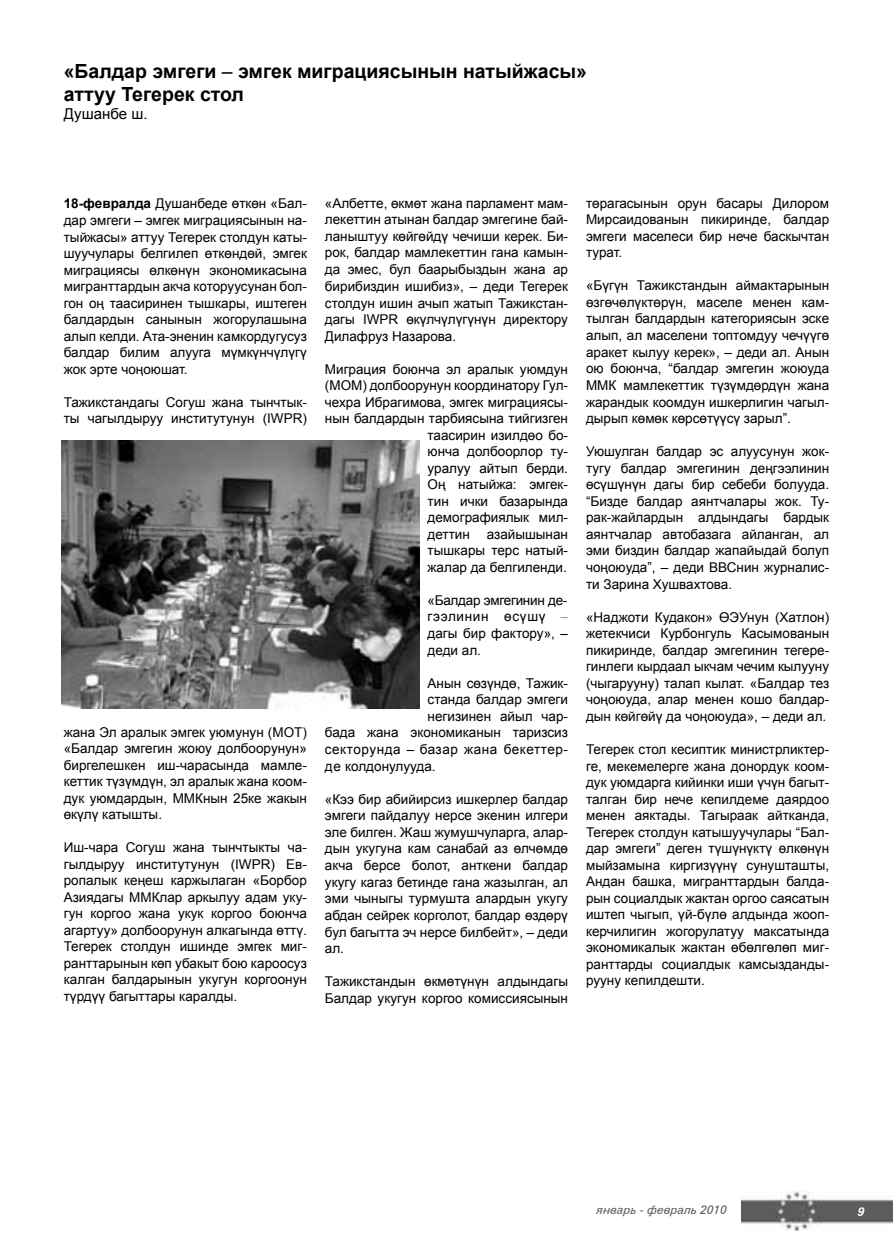
<style>
.page{position:relative;width:893px;height:1255px;background:#fff}
.page>*{position:absolute;margin:0;border:0;box-sizing:border-box;transform-origin:0 0}
.t1{font:700 19.5px/23.4px "Arial";color:#000}
.t2{font:15px "Arial";color:#000}
.t3{font:13.5px/16.5px "Arial";color:#000;text-align:justify}
.t4{font:13.5px "Arial";letter-spacing:.04em;color:#000}
.t5{font:italic 12px "Zurich BT";color:#58595b}
.t6{font:italic 700 12px "Zurich BT";color:#fff}
.s1{font-family:"Arial Uni Toktom";font-weight:400}
.s2{font-weight:700}
.s3{font-family:"Times New Roman";font-style:italic}
</style>
<div class="page">
<img style="left:742px;top:1191px;width:151px;height:39px">
<img style="left:62px;top:440px;width:358px;height:269px">
<h1 class="t1" style="left:64px;top:60px;width:525px">«Балдар эмгеги <span class="s1">–</span> эмгек миграциясынын натыйжасы» аттуу Тегерек стол</h1>
<p class="t2" style="left:64px;top:104px;width:85px">Душанбе ш.</p>
<p class="t3" style="left:64px;top:195px;width:245px"><span class="s2">18-февралда</span> Душанбеде өткөн «Бал&shy;дар эмгеги – эмгек миграциясынын на&shy;тыйжасы» аттуу Тегерек столдун каты&shy;шуучулары белгилеп өткөндөй, эмгек миграциясы өлкөнүн экономикасына мигранттардын акча которуусунан бол&shy;гон оң таасиринен тышкары, иштеген балдардын санынын жогорулашына алып келди. Ата-эненин камкордугусуз балдар билим алууга мүмкүнчүлүгү жок эрте чоңоюшат.</p>
<p class="t3" style="left:64px;top:394px;width:245px">Тажикстандагы Согуш жана тынчтык&shy;ты чагылдыруу институтунун (IWPR)</p>
<p class="t3" style="left:64px;top:724px;width:245px">жана Эл аралык эмгек уюмунун (МОТ) «Балдар эмгегин жоюу долбоорунун» биргелешкен иш-чарасында мамле&shy;кеттик түзүмдүн, эл аралык жана коом&shy;дук уюмдардын, ММКнын 25ке жакын өкүлү катышты.</p>
<p class="t3" style="left:64px;top:839px;width:245px">Иш-чара Согуш жана тынчтыкты ча&shy;гылдыруу институтунун (IWPR) Ев&shy;ропалык кеңеш каржылаган «Борбор Азиядагы ММКлар аркылуу адам уку&shy;гун коргоо жана укук коргоо боюнча агартуу» долбоорунун алкагында өттү.<br>Тегерек столдун ишинде эмгек миг&shy;ранттарынын көп убакыт бою кароосуз калган балдарынын укугун коргоонун түрдүү багыттары каралды.</p>
<p class="t3" style="left:325px;top:195px;width:245px">«Албетте, өкмөт жана парламент мам&shy;лекеттин атынан балдар эмгегине бай&shy;ланыштуу көйгөйдү чечиши керек. Би&shy;рок, балдар мамлекеттин гана камын&shy;да эмес, бул баарыбыздын жана ар бирибиздин ишибиз», – деди Тегерек столдун ишин ачып жатып Тажикстан&shy;дагы IWPR өкүлчүлүгүнүн директору Дилафруз Назарова.</p>
<p class="t3" style="left:325px;top:361px;width:245px">Миграция боюнча эл аралык уюмдун</p>
<p class="t3" style="left:325px;top:377px;width:245px">(МОМ) долбоорунун координатору Гул-</p>
<p class="t3" style="left:325px;top:394px;width:245px">чехра Ибрагимова, эмгек миграциясы-</p>
<p class="t3" style="left:325px;top:410px;width:245px">нын балдардын тарбиясына тийгизген</p>
<p class="t3" style="left:428px;top:427px;width:142px">таасирин изилдөо бо-</p>
<p class="t3" style="left:428px;top:443px;width:142px">юнча долбоорлор ту-</p>
<p class="t3" style="left:428px;top:460px;width:142px">уралуу айтып берди.</p>
<p class="t3" style="left:428px;top:476px;width:142px">Оң натыйжа: эмгек-</p>
<p class="t3" style="left:428px;top:493px;width:142px">тин ички базарында</p>
<p class="t3" style="left:428px;top:509px;width:142px">демографиялык мил-</p>
<p class="t3" style="left:428px;top:526px;width:44px">деттин</p>
<p class="t3" style="left:428px;top:526px;width:142px;text-indent:59px">азайышынан тышкары терс натый&shy;жалар да белгиленди.</p>
<p class="t3" style="left:428px;top:591px;width:142px">«Балдар эмгегинин де&shy;гээлинин өсүшү <span class="s3">– </span>дагы бир фактору», – деди ал.</p>
<p class="t3" style="left:428px;top:675px;width:142px">Анын сөзүндө, Тажик-</p>
<p class="t3" style="left:428px;top:691px;width:142px">станда балдар эмгеги</p>
<p class="t3" style="left:428px;top:708px;width:142px">негизинен айыл чар-</p>
<p class="t3" style="left:325px;top:724px;width:245px">бада жана экономиканын таризсиз</p>
<p class="t4" style="left:325px;top:740px;width:245px">секторунда – базар жана бекеттер-</p>
<p class="t3" style="left:325px;top:758px;width:112px">де колдонулууда.</p>
<p class="t3" style="left:325px;top:791px;width:245px">«Кээ бир абийирсиз ишкерлер балдар эмгеги пайдалуу нерсе экенин илгери эле билген. Жаш жумушчуларга, алар&shy;дын укугуна кам санабай аз өлчөмдө акча берсе болот, анткени балдар укугу кагаз бетинде гана жазылган, ал эми чыныгы турмушта алардын укугу абдан сейрек корголот, балдар өздөрү бул багытта эч нерсе билбейт», – деди ал.</p>
<p class="t3" style="left:325px;top:973px;width:245px">Тажикстандын өкмөтүнүн алдындагы<br>Балдар укугун коргоо комиссиясынын</p>
<p class="t3" style="left:586px;top:195px;width:245px">төрагасынын орун басары Дилором Мирсаидованын пикиринде, балдар эмгеги маселеси бир нече баскычтан турат.</p>
<p class="t3" style="left:586px;top:277px;width:245px">«Бүгүн Тажикстандын аймактарынын өзгөчөлүктөрүн, маселе менен кам&shy;тылган балдардын категориясын эске алып, ал маселени топтомдуу чечүүгө аракет кылуу керек», – деди ал. Анын ою боюнча, “балдар эмгегин жоюуда ММК мамлекеттик түзүмдөрдүн жана жарандык коомдун ишкерлигин чагыл&shy;дырып көмөк көрсөтүүсү зарыл”.</p>
<p class="t3" style="left:586px;top:443px;width:245px">Уюшулган балдар эс алуусунун жок&shy;тугу балдар эмгегинин деңгээлинин өсүшүнүн дагы бир себеби болууда. “Бизде балдар аянтчалары жок. Ту&shy;рак-жайлардын алдындагы бардык аянтчалар автобазага айланган, ал эми биздин балдар жапайыдай болуп чоңоюуда”, – деди ВВСнин журналис&shy;ти Зарина Хушвахтова.</p>
<p class="t3" style="left:586px;top:608px;width:245px">«Наджоти Кудакон» ӨЭУнун (Хатлон) жетекчиси Курбонгуль Касымованын пикиринде, балдар эмгегинин тегере&shy;гинлеги кырдаал ыкчам чечим кылууну (чыгарууну) талап кылат. «Балдар тез чоңоюуда, алар менен кошо балдар&shy;дын көйгөйү да чоңоюуда», – деди ал.</p>
<p class="t3" style="left:586px;top:741px;width:245px">Тегерек стол кесиптик министрликтер&shy;ге, мекемелерге жана донордук коом&shy;дук уюмдарга кийинки иши үчүн багыт&shy;талган бир нече кепилдеме даярдоо менен аяктады. Тагыраак айтканда, Тегерек столдун катышуучулары “Бал&shy;дар эмгеги” деген түшүнүктү өлкөнүн мыйзамына киргизүүнү сунушташты, Андан башка, мигранттардын балда&shy;рын социалдык жактан оргоо саясатын иштеп чыгып, үй-бүлө алдында жооп&shy;керчилигин жогорулатуу максатында экономикалык жактан өбөлгөлөп миг&shy;ранттарды социалдык камсызданды&shy;рууну кепилдешти.</p>
<p class="t5" style="left:597px;top:1201px;width:132px">январь - февраль 2010</p>
<p class="t6" style="left:858px;top:1202px;width:8px">9</p>
</div>
